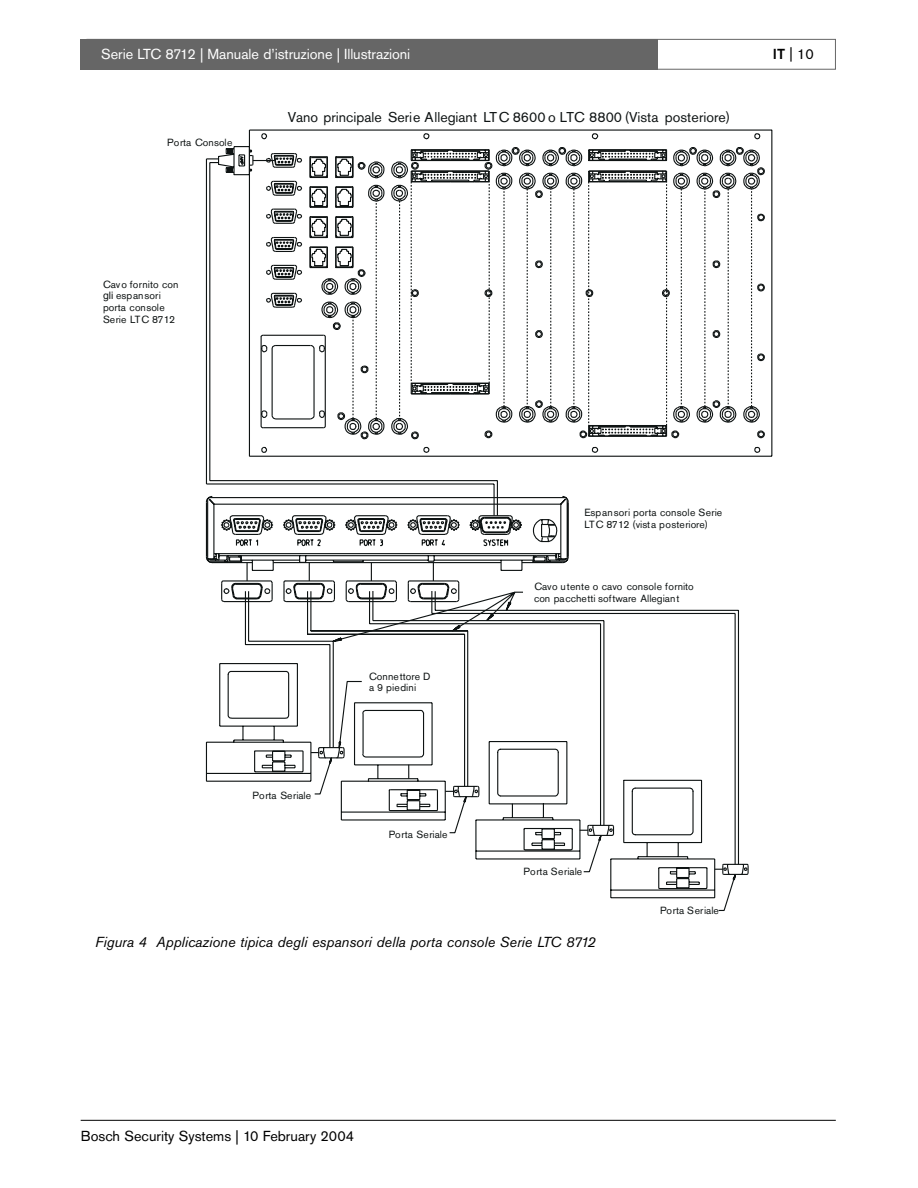
<style>
.page{position:relative;width:918px;height:1188px;background:#fff}
.page>*{position:absolute;margin:0;border:0;box-sizing:border-box;transform-origin:0 0}
.t1{font:italic 14.4px "Akzidenz Grotesk BQ";color:#000}
.t2{font:14.4px "Akzidenz Grotesk BQ";color:#fff}
.t3{font:14.4px "Akzidenz Grotesk BQ";color:#000}
.t4{font:14.1px "Akzidenz Grotesk BQ";color:#0e1313}
.t5{font:10.35px/11.7px "Akzidenz Grotesk BQ";color:#0e1313}
.s1{font-weight:500}
.s2{font-family:"Helvetica"}
</style>
<div class="page">
<div style="left:87px;top:39px;width:749px;height:31px;border:1px solid #666"></div>
<div style="left:81px;top:39px;width:577px;height:31px;background:#666"></div>
<hr style="left:81px;top:1120px;width:755px;height:1px;background:#000">
<svg style="left:205px;top:158px;width:9px;height:406px"></svg>
<svg style="left:223px;top:132px;width:543px;height:623px"></svg>
<svg style="left:248px;top:534px;width:468px;height:365px"></svg>
<svg style="left:205px;top:662px;width:234px;height:150px"></svg>
<h1 class="t2" style="left:101px;top:49px;width:311px">Serie LTC 8712 | Manuale d’istruzione | Illustrazioni</h1>
<p class="t5" style="left:167px;top:138px;width:67px">Porta Console</p>
<h2 class="t4" style="left:288px;top:111px;width:444px">Vano principale Serie Allegiant LTC 8600 o LTC 8800 (Vista posteriore)</h2>
<h1 class="t3" style="left:773px;top:49px;width:43px"><span class="s1">IT</span> | 10</h1>
<p class="t5" style="left:103px;top:279px;width:77px">Cavo fornito con <span class="s2">gli</span> espansori porta console<br>Serie LTC 8712</p>
<p class="t5" style="left:584px;top:508px;width:139px">Espansori porta console Serie<br>LTC 8712 (vista posteriore)</p>
<p class="t5" style="left:253px;top:791px;width:60px">Porta Seriale</p>
<p class="t5" style="left:369px;top:671px;width:63px">Connettore D a 9 piedini</p>
<p class="t5" style="left:389px;top:829px;width:60px">Porta Seriale</p>
<p class="t5" style="left:534px;top:582px;width:161px">Cavo utente o cavo console fornito con pacchetti software Allegiant</p>
<p class="t5" style="left:524px;top:867px;width:60px">Porta Seriale</p>
<p class="t5" style="left:660px;top:905px;width:60px">Porta Seriale</p>
<h1 class="t1" style="left:95px;top:936px;width:502px">Figura 4 Applicazione tipica degli espansori della porta console Serie LTC 8712</h1>
<h1 class="t3" style="left:81px;top:1130px;width:275px">Bosch Security Systems | 10 February 2004</h1>
</div>
